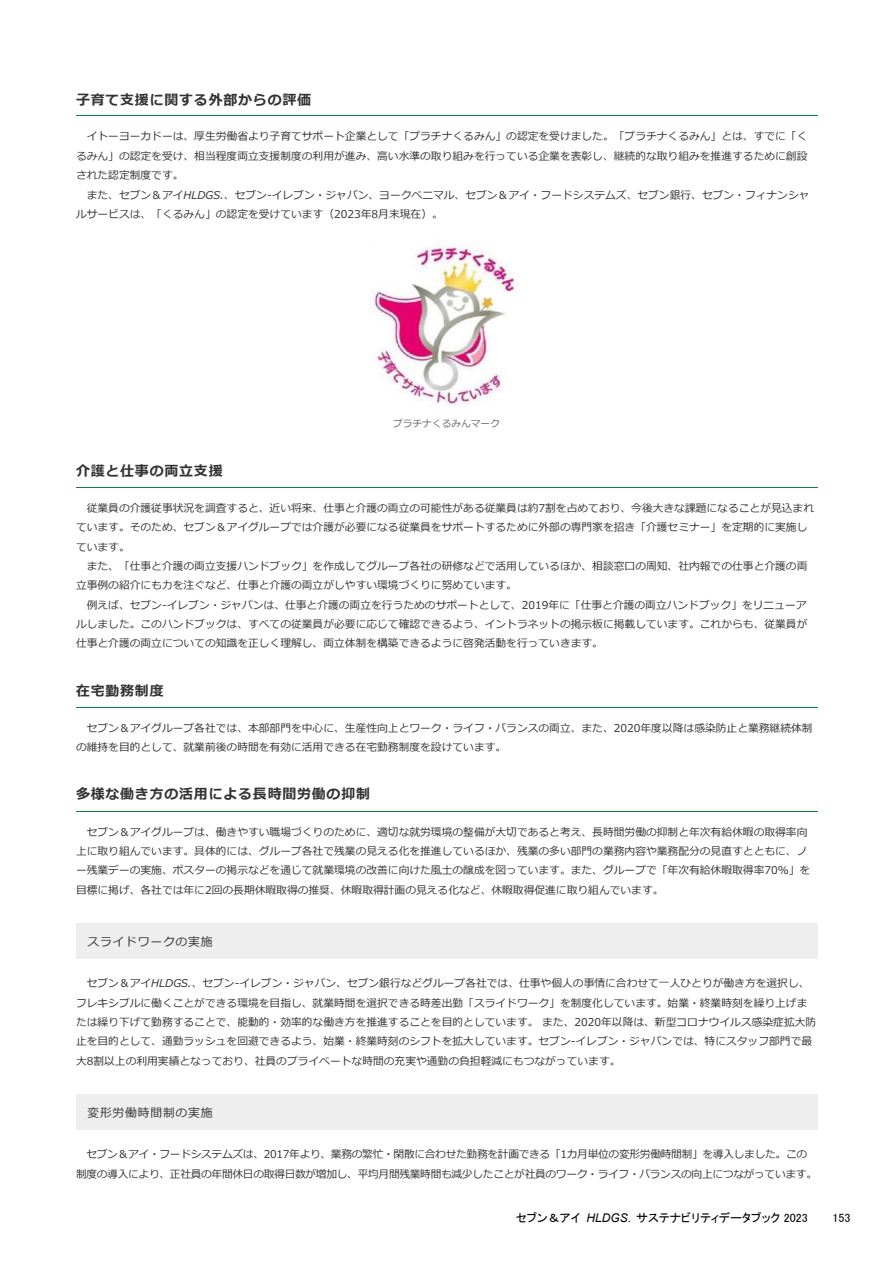
<style>
.page{position:relative;width:893px;height:1263px;background:#fff}
.page>*{position:absolute;margin:0;border:0;box-sizing:border-box;transform-origin:0 0}
.t1{font:700 13.95px "Meiryo";letter-spacing:.055em;color:#333}
.t2{font:12px "MS P Gothic";color:#000}
.t3{font:italic 12px "Arial";color:#000}
.t4{font:11.85px "Meiryo";letter-spacing:.065em;color:#333}
.t5{font:10.8px/19.5px "Meiryo";color:#333}
.t6{font:10.8px/19.8px "Meiryo";letter-spacing:-.03em;color:#333;text-align:center}
.t7{font:9.6px "Meiryo";color:#666}
.s1{font-style:italic}
</style>
<div class="page">
<hr style="left:76px;top:115px;width:741px;height:1px;background:#083">
<hr style="left:76px;top:487px;width:741px;height:1px;background:#083">
<hr style="left:76px;top:707px;width:741px;height:1px;background:#083">
<hr style="left:76px;top:811px;width:741px;height:1px;background:#083">
<div style="left:76px;top:923px;width:741px;height:36px;background:#eee"></div>
<div style="left:76px;top:1094px;width:741px;height:36px;background:#eee"></div>
<img style="left:370px;top:245px;width:147px;height:163px">
<p class="t1" style="left:76px;top:90px;width:237px">子育て支援に関する外部からの評価</p>
<p class="t5" style="left:76px;top:127px;width:733px;text-align:justify;text-indent:11px">イトーヨーカドーは、厚生労働省より子育てサポート企業として「プラチナくるみん」の認定を受けました。「プラチナくるみん」とは、すでに「くるみん」の認定を受け、相当程度両立支援制度の利用が進み、高い水準の取り組みを行っている企業を表彰し、継続的な取り組みを推進するために創設された認定制度です。</p>
<p class="t5" style="left:76px;top:185px;width:735px;text-indent:11px">また、セブン＆アイ<span class="s1">HLDGS.</span>、セブン‐イレブン・ジャパン、ヨークベニマル、セブン＆アイ・フードシステムズ、セブン銀行、セブン・フィナンシャルサービスは、「くるみん」の認定を受けています（2023年8月末現在）。</p>
<p class="t7" style="left:393px;top:417px;width:108px">プラチナくるみんマーク</p>
<p class="t1" style="left:76px;top:461px;width:148px">介護と仕事の両立支援</p>
<p class="t5" style="left:76px;top:499px;width:739px;line-height:19px;text-indent:11px">従業員の介護従事状況を調査すると、近い将来、仕事と介護の両立の可能性がある従業員は約7割を占めており、今後大きな課題になることが見込まれています。そのため、セブン＆アイグループでは介護が必要になる従業員をサポートするために外部の専門家を招き「介護セミナー」を定期的に実施しています。</p>
<p class="t5" style="left:76px;top:557px;width:733px;line-height:19px;text-indent:11px">また、「仕事と介護の両立支援ハンドブック」を作成してグループ各社の研修などで活用しているほか、相談窓口の周知、社内報での仕事と介護の両立事例の紹介にも力を注ぐなど、仕事と介護の両立がしやすい環境づくりに努めています。</p>
<p class="t5" style="left:76px;top:595px;width:733px;text-align:justify;text-indent:11px">例えば、セブン‐イレブン・ジャパンは、仕事と介護の両立を行うためのサポートとして、2019年に「仕事と介護の両立ハンドブック」をリニューアルしました。このハンドブックは、すべての従業員が必要に応じて確認できるよう、イントラネットの掲示板に掲載しています。これからも、従業員が仕事と介護の両立についての知識を正しく理解し、両立体制を構築できるように啓発活動を行っていきます。</p>
<p class="t1" style="left:76px;top:681px;width:89px">在宅勤務制度</p>
<p class="t5" style="left:76px;top:719px;width:738px;line-height:19px;text-indent:11px">セブン＆アイグループ各社では、本部部門を中心に、生産性向上とワーク・ライフ・バランスの両立、また、2020年度以降は感染防止と業務継続体制の維持を目的として、就業前後の時間を有効に活用できる在宅勤務制度を設けています。</p>
<p class="t1" style="left:76px;top:785px;width:295px">多様な働き方の活用による長時間労働の抑制</p>
<p class="t5" style="left:76px;top:823px;width:735px;text-indent:11px">セブン＆アイグループは、働きやすい職場づくりのために、適切な就労環境の整備が大切であると考え、長時間労働の抑制と年次有給休暇の取得率向上に取り組んでいます。具体的には、グループ各社で残業の見える化を推進しているほか、残業の多い部門の業務内容や業務配分の見直すとともに、ノー残業デーの実施、ポスターの掲示などを通じて就業環境の改善に向けた風土の醸成を図っています。また、グループで「年次有給休暇取得率70%」を目標に掲げ、各社では年に2回の長期休暇取得の推奨、休暇取得計画の見える化など、休暇取得促進に取り組んでいます。</p>
<p class="t4" style="left:87px;top:933px;width:127px">スライドワークの実施</p>
<p class="t5" style="left:76px;top:974px;width:741px;text-indent:11px">セブン＆アイ<span class="s1">HLDGS.</span>、セブン‐イレブン・ジャパン、セブン銀行などグループ各社では、仕事や個人の事情に合わせて一人ひとりが働き方を選択し、フレキシブルに働くことができる環境を目指し、就業時間を選択できる時差出勤「スライドワーク」を制度化しています。始業・終業時刻を繰り上げまたは繰り下げて勤務することで、能動的・効率的な働き方を推進することを目的としています。また、2020年以降は、新型コロナウイルス感染症拡大防止を目的として、通勤ラッシュを回避できるよう、始業・終業時刻のシフトを拡大しています。セブン‐イレブン・ジャパンでは、特にスタッフ部門で最大8割以上の利用実績となっており、社員のプライベートな時間の充実や通勤の負担軽減にもつながっています。</p>
<p class="t4" style="left:87px;top:1104px;width:127px">変形労働時間制の実施</p>
<p class="t6" style="left:76px;top:1145px;width:742px">セブン＆アイ・フードシステムズは、2017年より、業務の繁忙・閑散に合わせた勤務を計画できる「1カ月単位の変形労働時間制」を導入しました。この<br>制度の導入により、正社員の年間休日の取得日数が増加し、平均月間残業時間も減少したことが社員のワーク・ライフ・バランスの向上につながっています。</p>
<p class="t2" style="left:516px;top:1211px;width:293px">セブン＆アイ　　　　　　　サステナビリティデータブック 2023</p>
<p class="t3" style="left:586px;top:1211px;width:46px">HLDGS.</p>
<p class="t2" style="left:832px;top:1211px;width:19px">153</p>
</div>
